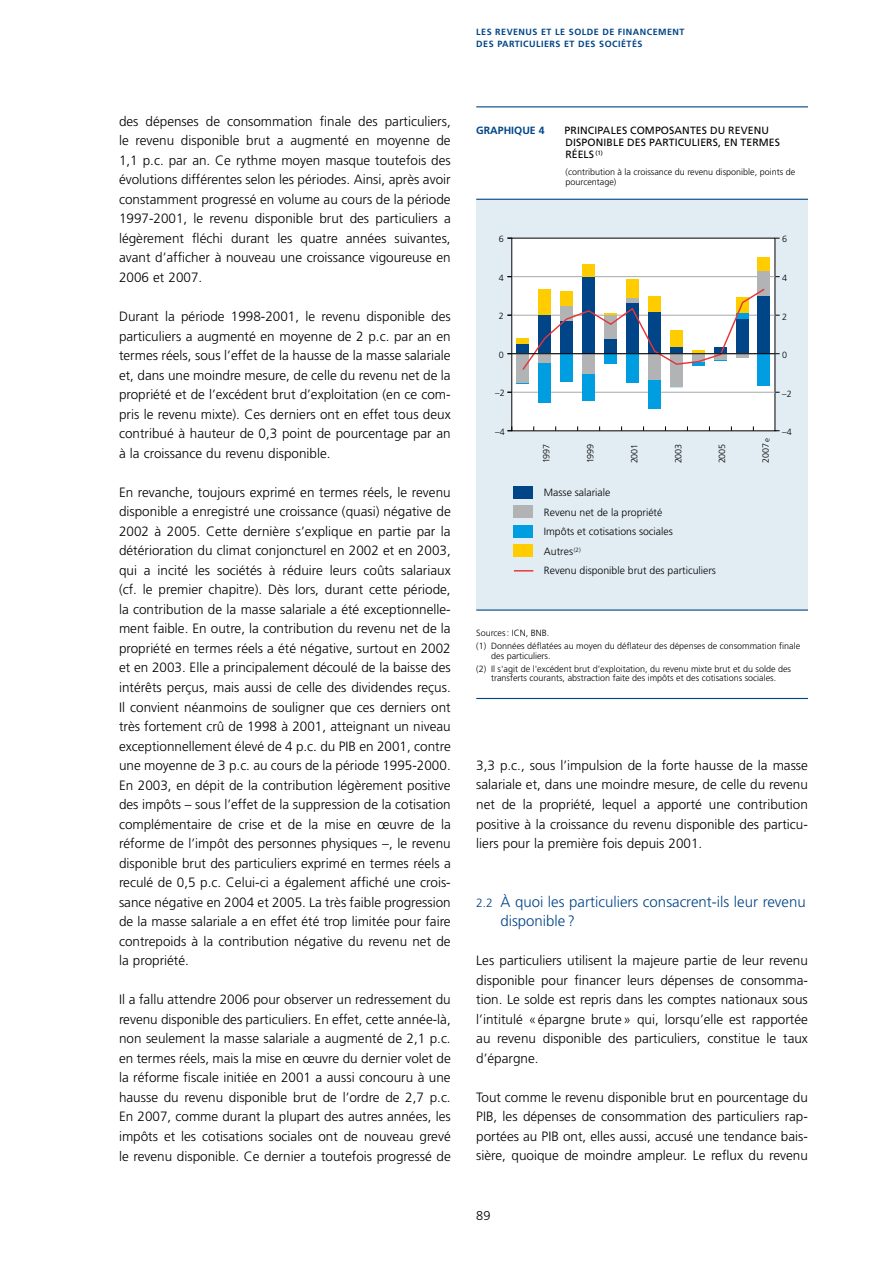
<style>
.page{position:relative;width:893px;height:1263px;background:#fff}
.page>*{position:absolute;margin:0;border:0;box-sizing:border-box;transform-origin:0 0}
.t1{font:300 15px/19.5px "Frutiger LT";color:#004588}
.t2{font:300 13.5px/19.5px "Frutiger LT";color:#000;text-align:justify}
.t3{font:300 12.75px "Frutiger LT";color:#000}
.t4{font:300 10.5px "Frutiger LT";color:#000}
.t5{font:10.5px/12px "Frutiger LT";letter-spacing:.01em;color:#000}
.t6{font:700 10.5px "Frutiger LT";color:#004588}
.t7{font:300 9px/12.8px "Frutiger LT";color:#000}
.t8{font:700 9px/12px "Frutiger LT";letter-spacing:.05em;color:#004588}
.t9{font:300 7.8px "Frutiger LT";color:#000}
.s1{font-size:12px}
</style>
<div class="page">
<div style="left:476px;top:199px;width:332px;height:410px;background:#e1edf3"></div>
<div style="left:512px;top:238px;width:263px;height:193px;background:#fff"></div>
<hr style="left:512px;top:276px;width:263px;height:1px;background:#a7a8aa">
<hr style="left:512px;top:315px;width:263px;height:1px;background:#a7a8aa">
<hr style="left:512px;top:392px;width:263px;height:1px;background:#a7a8aa">
<div style="left:516px;top:344px;width:13px;height:9px;background:#004588"></div>
<div style="left:516px;top:339px;width:13px;height:5px;background:#fc0"></div>
<div style="left:582px;top:277px;width:13px;height:76px;background:#004588"></div>
<div style="left:582px;top:264px;width:13px;height:13px;background:#fc0"></div>
<div style="left:626px;top:279px;width:12px;height:19px;background:#fc0"></div>
<div style="left:758px;top:296px;width:12px;height:57px;background:#004588"></div>
<div style="left:758px;top:271px;width:12px;height:25px;background:#b1b3b4"></div>
<div style="left:758px;top:257px;width:12px;height:14px;background:#fc0"></div>
<div style="left:516px;top:354px;width:13px;height:29px;background:#b1b3b4"></div>
<div style="left:538px;top:363px;width:13px;height:40px;background:#009ee0"></div>
<div style="left:560px;top:354px;width:13px;height:27px;background:#009ee0"></div>
<div style="left:582px;top:374px;width:13px;height:27px;background:#009ee0"></div>
<div style="left:582px;top:354px;width:13px;height:19px;background:#b1b3b4"></div>
<div style="left:626px;top:354px;width:12px;height:29px;background:#009ee0"></div>
<div style="left:648px;top:380px;width:13px;height:28px;background:#009ee0"></div>
<div style="left:648px;top:354px;width:13px;height:26px;background:#b1b3b4"></div>
<div style="left:670px;top:354px;width:13px;height:33px;background:#b1b3b4"></div>
<div style="left:758px;top:354px;width:12px;height:31px;background:#009ee0"></div>
<svg style="left:521px;top:287px;width:245px;height:85px"></svg>
<hr style="left:512px;top:353px;width:263px;height:1px;background:#000">
<div style="left:514px;top:486px;width:19px;height:12px;background:#004588"></div>
<div style="left:514px;top:505px;width:19px;height:13px;background:#b1b3b4"></div>
<div style="left:514px;top:525px;width:19px;height:13px;background:#009ee0"></div>
<div style="left:514px;top:544px;width:19px;height:13px;background:#fc0"></div>
<svg style="left:514px;top:570px;width:19px;height:1px"></svg>
<hr style="left:476px;top:199px;width:332px;height:1px;background:#004588">
<hr style="left:476px;top:106px;width:332px;height:1px;background:#004588">
<hr style="left:476px;top:609px;width:332px;height:2px;background:#004588">
<hr style="left:476px;top:698px;width:332px;height:1px;background:#004588">
<p class="t8" style="left:476px;top:26px;width:210px">LES REVENUS ET LE SOLDE DE FINANCEMENT<br>DES PARTICULIERS ET DES SOCIÉTÉS</p>
<p class="t2" style="left:119px;top:112px;width:333px">des dépenses de consommation finale des particuliers, le revenu disponible brut a augmenté en moyenne de 1,1 p.c. par an. Ce rythme moyen masque toutefois des évolutions différentes selon les périodes. Ainsi, après avoir constamment progressé en volume au cours de la période 1997-2001, le revenu disponible brut des particuliers a légèrement fléchi durant les quatre années suivantes, avant d’afficher à nouveau une croissance vigoureuse en 2006 et 2007.</p>
<p class="t2" style="left:119px;top:307px;width:333px">Durant la période 1998-2001, le revenu disponible des particuliers a augmenté en moyenne de 2 p.c. par an en termes réels, sous l’effet de la hausse de la masse salariale et, dans une moindre mesure, de celle du revenu net de la propriété et de l’excédent brut d’exploitation (en ce com&shy;pris le revenu mixte). Ces derniers ont en effet tous deux contribué à hauteur de 0,3 point de pourcentage par an à la croissance du revenu disponible.</p>
<p class="t2" style="left:119px;top:482px;width:333px">En revanche, toujours exprimé en termes réels, le revenu disponible a enregistré une croissance (quasi) négative de 2002 à 2005. Cette dernière s’explique en partie par la détérioration du climat conjoncturel en 2002 et en 2003, qui a incité les sociétés à réduire leurs coûts salariaux (cf. le premier chapitre). Dès lors, durant cette période, la contribution de la masse salariale a été exceptionnelle&shy;ment faible. En outre, la contribution du revenu net de la propriété en termes réels a été négative, surtout en 2002 et en 2003. Elle a principalement découlé de la baisse des intérêts perçus, mais aussi de celle des dividendes reçus.<br>Il convient néanmoins de souligner que ces derniers ont très fortement crû de 1998 à 2001, atteignant un niveau exceptionnellement élevé de 4 p.c. du PIB en 2001, contre une moyenne de 3 p.c. au cours de la période 1995-2000.<br>En 2003, en dépit de la contribution légèrement positive des impôts – sous l’effet de la suppression de la cotisation complémentaire de crise et de la mise en œuvre de la réforme de l’impôt des personnes physiques –, le revenu disponible brut des particuliers exprimé en termes réels a reculé de 0,5 p.c. Celui-ci a également affiché une crois&shy;sance négative en 2004 et 2005. La très faible progression de la masse salariale a en effet été trop limitée pour faire contrepoids à la contribution négative du revenu net de la propriété.</p>
<p class="t2" style="left:119px;top:990px;width:333px">Il a fallu attendre 2006 pour observer un redressement du revenu disponible des particuliers. En effet, cette année-là, non seulement la masse salariale a augmenté de 2,1 p.c. en termes réels, mais la mise en œuvre du dernier volet de la réforme fiscale initiée en 2001 a aussi concouru à une hausse du revenu disponible brut de l’ordre de 2,7 p.c.<br>En 2007, comme durant la plupart des autres années, les impôts et les cotisations sociales ont de nouveau grevé le revenu disponible. Ce dernier a toutefois progressé de</p>
<p class="t6" style="left:476px;top:124px;width:70px">GRAPHIQUE 4</p>
<p class="t5" style="left:565px;top:125px;width:217px">PRINCIPALES COMPOSANTES DU REVENU<br>DISPONIBLE DES PARTICULIERS, EN TERMES<br>RÉELS <sup>(1)</sup></p>
<p class="t7" style="left:566px;top:167px;width:231px;line-height:10.5px">(contribution à la croissance du revenu disponible, points de pourcentage)</p>
<p class="t7" style="left:499px;top:233px;width:7px">6</p>
<p class="t7" style="left:782px;top:233px;width:7px">6</p>
<p class="t7" style="left:782px;top:272px;width:7px">4</p>
<p class="t7" style="left:782px;top:310px;width:7px">2</p>
<p class="t7" style="left:782px;top:349px;width:7px">0</p>
<p class="t7" style="left:782px;top:388px;width:11px">–2</p>
<p class="t7" style="left:782px;top:426px;width:11px">–4</p>
<p class="t7" style="left:540px;top:463px;width:20px;rotate:-90deg">1997</p>
<p class="t7" style="left:584px;top:463px;width:20px;rotate:-90deg">1999</p>
<p class="t7" style="left:628px;top:463px;width:20px;rotate:-90deg">2001</p>
<p class="t7" style="left:672px;top:463px;width:20px;rotate:-90deg">2003</p>
<p class="t7" style="left:716px;top:463px;width:20px;rotate:-90deg">2005</p>
<p class="t7" style="left:759px;top:463px;width:21px;rotate:-90deg">2007</p>
<p class="t7" style="left:499px;top:271px;width:7px">4</p>
<p class="t7" style="left:499px;top:310px;width:7px">2</p>
<p class="t7" style="left:499px;top:348px;width:7px">0</p>
<p class="t7" style="left:495px;top:387px;width:11px">–2</p>
<p class="t7" style="left:495px;top:425px;width:11px">–4</p>
<p class="t9" style="left:762px;top:442px;width:5px;rotate:-90deg">e</p>
<p class="t4" style="left:544px;top:486px;width:68px">Masse salariale</p>
<p class="t4" style="left:544px;top:506px;width:120px">Revenu net de la propriété</p>
<p class="t4" style="left:544px;top:526px;width:130px">Impôts et cotisations sociales</p>
<p class="t4" style="left:544px;top:545px;width:38px">Autres<sup>(2)</sup></p>
<p class="t4" style="left:544px;top:565px;width:174px">Revenu disponible brut des particuliers</p>
<p class="t7" style="left:476px;top:627px;width:325px">Sources: ICN, BNB.<br>(1) Données déflatées au moyen du déflateur des dépenses de consommation finale</p>
<p class="t7" style="left:476px;top:650px;width:316px;text-indent:15px">des particuliers.<br>(2) Il s'agit de l'excédent brut d’exploitation, du revenu mixte brut et du solde des</p>
<p class="t7" style="left:491px;top:672px;width:287px">transferts courants, abstraction faite des impôts et des cotisations sociales.</p>
<p class="t2" style="left:476px;top:756px;width:333px">3,3 p.c., sous l’impulsion de la forte hausse de la masse salariale et, dans une moindre mesure, de celle du revenu net de la propriété, lequel a apporté une contribution positive à la croissance du revenu disponible des particu&shy;liers pour la première fois depuis 2001.</p>
<p class="t1" style="left:500px;top:892px;width:307px;text-indent:-24px"><span class="s1">2.2</span> À quoi les particuliers consacrent-ils leur revenu disponible ?</p>
<p class="t2" style="left:476px;top:951px;width:333px">Les particuliers utilisent la majeure partie de leur revenu disponible pour financer leurs dépenses de consomma&shy;tion. Le solde est repris dans les comptes nationaux sous l’intitulé «épargne brute» qui, lorsqu’elle est rapportée au revenu disponible des particuliers, constitue le taux d’épargne.</p>
<p class="t2" style="left:476px;top:1087px;width:333px">Tout comme le revenu disponible brut en pourcentage du PIB, les dépenses de consommation des particuliers rap&shy;portées au PIB ont, elles aussi, accusé une tendance bais&shy;sière, quoique de moindre ampleur. Le reflux du revenu</p>
<p class="t3" style="left:476px;top:1209px;width:16px">89</p>
</div>
